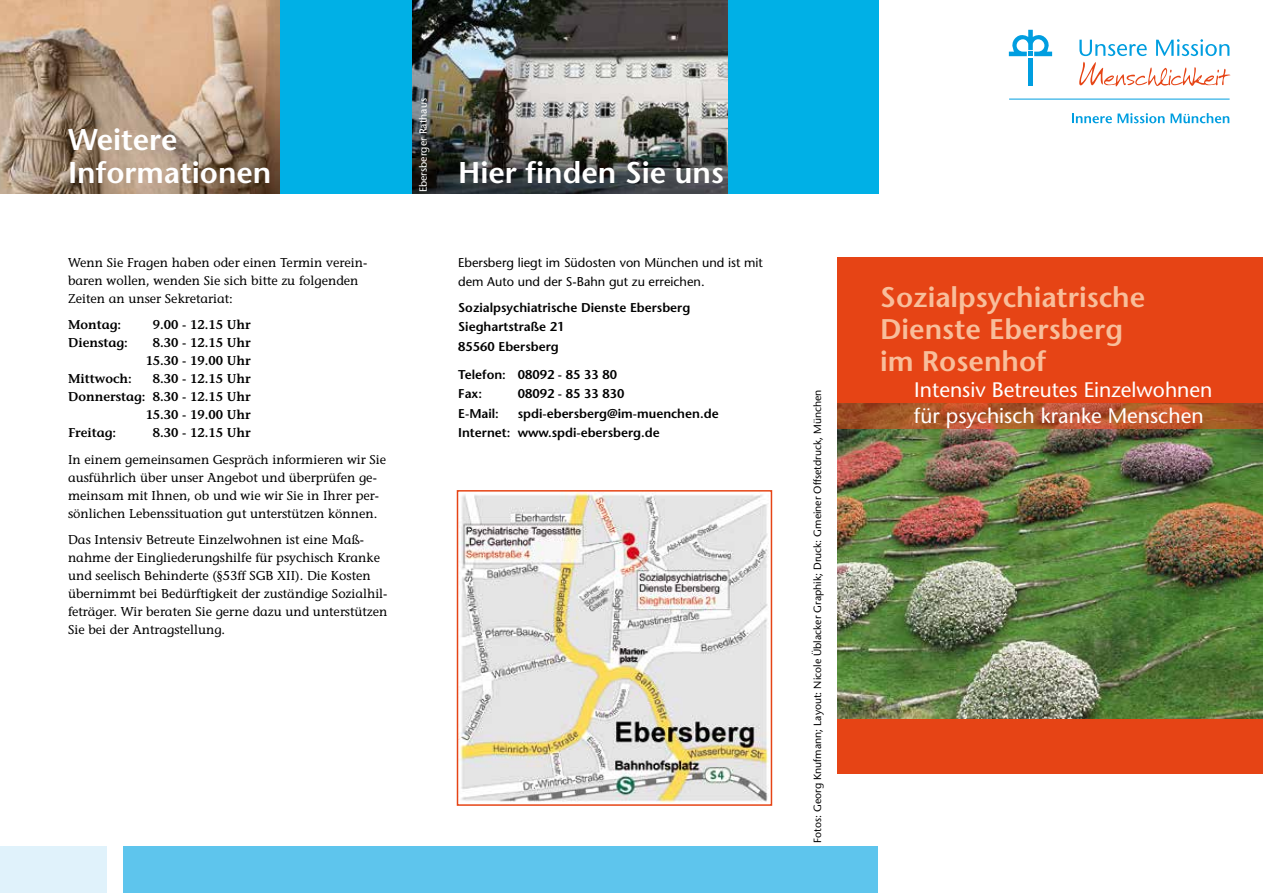
<style>
.page{position:relative;width:1263px;height:893px;background:#fff}
.page>*{position:absolute;margin:0;border:0;box-sizing:border-box;transform-origin:0 0}
.t1{font:600 30px/33px "Stone Sans";color:#fff}
.t2{font:600 28.35px/32px "Stone Sans";color:#f8be9b}
.t3{font:21px/25.5px "Stone Sans";color:#fff}
.t4{font:12.75px/18px "Stone Informal";color:#000}
.t5{font:600 12.75px/19.5px "Stone Sans";color:#000}
.t6{font:600 12.75px/18px "Stone Informal";color:#000;text-align:center}
.t7{font:12.75px/19.5px "Stone Sans";color:#000}
.t8{font:10.5px "Stone Sans";color:#000}
.t9{font:10.5px "Stone Sans";color:#fff}
</style>
<div class="page">
<div style="left:0;top:0;width:878px;height:193px;background:#00b0e6"></div>
<img style="left:0;top:0;width:279px;height:193px">
<img style="left:412px;top:0;width:316px;height:193px">
<div style="left:838px;top:258px;width:425px;height:516px;background:#e64415"></div>
<img style="left:838px;top:404px;width:425px;height:25px">
<img style="left:838px;top:429px;width:425px;height:290px">
<div style="left:123px;top:846px;width:755px;height:47px;background:#5ec5ed"></div>
<div style="left:0;top:846px;width:106px;height:47px;background:#e0f2fb"></div>
<img style="left:460px;top:493px;width:309px;height:310px">
<div style="left:457px;top:490px;width:315px;height:316px;border:2px solid #e64415"></div>
<svg style="left:1072px;top:113px;width:92px;height:10px"></svg>
<svg style="left:1170px;top:113px;width:59px;height:10px"></svg>
<hr style="left:1009px;top:99px;width:220px;height:1px;background:#009ee0">
<svg style="left:1079px;top:40px;width:68px;height:16px"></svg>
<svg style="left:1156px;top:39px;width:73px;height:17px"></svg>
<svg style="left:1079px;top:62px;width:151px;height:24px"></svg>
<svg style="left:1009px;top:30px;width:43px;height:26px"></svg>
<div style="left:1028px;top:58px;width:5px;height:27px;background:#009ee0"></div>
<h1 class="t1" style="left:68px;top:123px;width:205px">Weitere<br>Informationen</h1>
<p class="t4" style="left:68px;top:253px;width:301px">Wenn Sie Fragen haben oder einen Termin verein&shy;baren wollen, wenden Sie sich bitte zu folgenden<br>Zeiten an unser Sekretariat:</p>
<p class="t6" style="left:68px;top:316px;width:55px">Montag:</p>
<p class="t6" style="left:153px;top:316px;width:99px">9.00 - 12.15 Uhr</p>
<p class="t6" style="left:68px;top:334px;width:61px">Dienstag:</p>
<p class="t6" style="left:146px;top:334px;width:107px">8.30 - 12.15 Uhr<br>15.30 - 19.00 Uhr</p>
<p class="t6" style="left:68px;top:370px;width:65px">Mittwoch:</p>
<p class="t6" style="left:153px;top:370px;width:99px">8.30 - 12.15 Uhr</p>
<p class="t6" style="left:68px;top:388px;width:184px">Donnerstag: 8.30 - 12.15 Uhr</p>
<p class="t6" style="left:146px;top:406px;width:107px">15.30 - 19.00 Uhr</p>
<p class="t6" style="left:68px;top:424px;width:50px">Freitag:</p>
<p class="t6" style="left:153px;top:424px;width:99px">8.30 - 12.15 Uhr</p>
<p class="t4" style="left:68px;top:450px;width:320px">In einem gemeinsamen Gespräch informieren wir Sie ausführlich über unser Angebot und überprüfen ge&shy;meinsam mit Ihnen, ob und wie wir Sie in Ihrer per&shy;sönlichen Lebenssituation gut unterstützen können.</p>
<p class="t4" style="left:68px;top:531px;width:321px">Das Intensiv Betreute Einzelwohnen ist eine Maß&shy;nahme der Eingliederungshilfe für psychisch Kranke und seelisch Behinderte (§53ff SGB XII). Die Kosten übernimmt bei Bedürftigkeit der zuständige Sozialhil&shy;feträger. Wir beraten Sie gerne dazu und unterstützen Sie bei der Antragstellung.</p>
<p class="t9" style="left:417px;top:192px;width:96px;rotate:-90deg">Ebersberger Rathaus</p>
<h1 class="t1" style="left:458px;top:156px;width:267px">Hier finden Sie uns</h1>
<p class="t7" style="left:458px;top:253px;width:306px">Ebersberg liegt im Südosten von München und ist mit dem Auto und der S-Bahn gut zu erreichen.</p>
<p class="t5" style="left:458px;top:298px;width:234px">Sozialpsychiatrische Dienste Ebersberg<br>Sieghartstraße 21<br>85560 Ebersberg</p>
<p class="t5" style="left:458px;top:365px;width:160px">Telefon: 08092 - 85 33 80<br>Fax:</p>
<p class="t5" style="left:518px;top:384px;width:108px">08092 - 85 33 830</p>
<p class="t5" style="left:458px;top:404px;width:42px">E-Mail:</p>
<p class="t5" style="left:458px;top:404px;width:262px;text-indent:60px">spdi-ebersberg@im-muenchen.de<br>Internet: www.spdi-ebersberg.de</p>
<p class="t8" style="left:811px;top:843px;width:455px;rotate:-90deg">Fotos: Georg Knufmann; Layout: Nicole Üblacker Graphik; Druck: Gmeiner Offsetdruck, München</p>
<h2 class="t2" style="left:880px;top:281px;width:267px">Sozialpsychiatrische<br>Dienste Ebersberg im Rosenhof</h2>
<h3 class="t3" style="left:914px;top:377px;width:300px">Intensiv Betreutes Einzelwohnen für psychisch kranke Menschen</h3>
</div>
